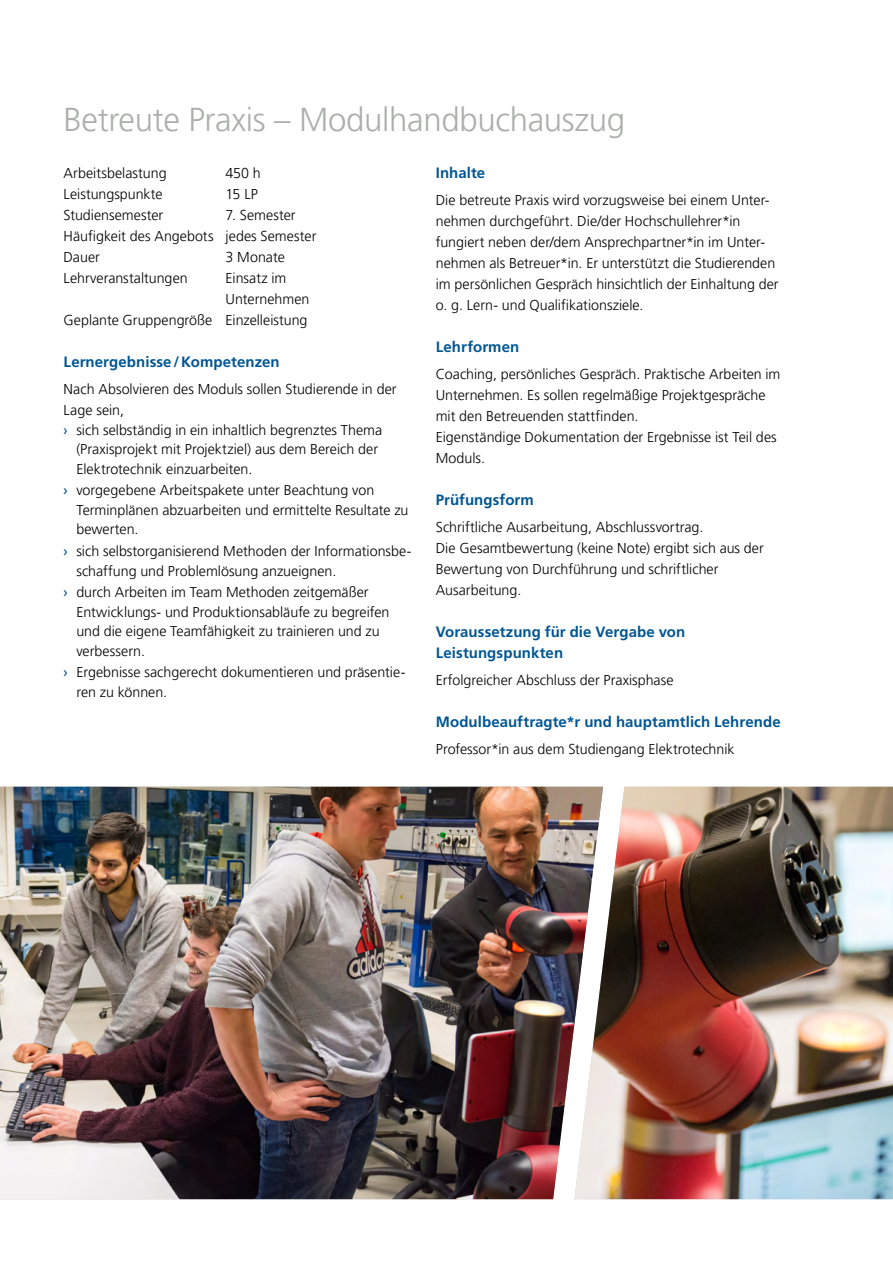
<style>
.page{position:relative;width:893px;height:1263px;background:#fff}
.page>*{position:absolute;margin:0;border:0;box-sizing:border-box;transform-origin:0 0}
.Headline_Innenteil_0{font:300 33px "Frutiger LT Pro";letter-spacing:-.01em;color:#acafac}
.Headline_Innenteil_0-2{font:700 15px/21px "Frutiger LT Std";letter-spacing:.005em;color:#005694}
.Fliesstext{font:300 14.25px/21px "Frutiger LT Pro";color:#000}
.s1{font-family:"Frutiger LT Std";font-weight:400;color:#005694}
</style>
<div class="page">
<img style="left:0;top:787px;width:574px;height:412px">
<img style="left:574px;top:787px;width:319px;height:412px">
<p class="Headline_Innenteil_0" style="left:64px;top:100px;width:563px">Betreute Praxis – Modulhandbuchauszug</p>
<p class="Fliesstext" style="left:64px;top:163px;width:105px">Arbeitsbelastung</p>
<p class="Fliesstext" style="left:226px;top:163px;width:37px">450 h</p>
<p class="Fliesstext" style="left:64px;top:184px;width:101px">Leistungspunkte</p>
<p class="Fliesstext" style="left:226px;top:184px;width:34px">15 LP</p>
<p class="Fliesstext" style="left:64px;top:205px;width:101px">Studiensemester</p>
<p class="Fliesstext" style="left:226px;top:205px;width:71px">7. Semester</p>
<p class="Fliesstext" style="left:64px;top:226px;width:254px">Häufigkeit des Angebots jedes Semester</p>
<p class="Fliesstext" style="left:64px;top:247px;width:38px">Dauer</p>
<p class="Fliesstext" style="left:226px;top:247px;width:61px">3 Monate</p>
<p class="Fliesstext" style="left:64px;top:268px;width:126px">Lehrveranstaltungen</p>
<p class="Fliesstext" style="left:226px;top:268px;width:62px">Einsatz im</p>
<p class="Fliesstext" style="left:226px;top:289px;width:85px">Unternehmen</p>
<p class="Fliesstext" style="left:64px;top:310px;width:245px">Geplante Gruppengröße Einzelleistung</p>
<p class="Headline_Innenteil_0-2" style="left:64px;top:352px;width:218px">Lernergebnisse/Kompetenzen</p>
<p class="Fliesstext" style="left:64px;top:379px;width:334px">Nach Absolvieren des Moduls sollen Studierende in der<br>Lage sein,</p>
<p class="Fliesstext" style="left:76px;top:420px;width:307px;line-height:19.5px;text-indent:-13px"><span class="s1">›</span> sich selbständig in ein inhaltlich begrenztes Thema (Praxisprojekt mit Projektziel) aus dem Bereich der<br>Elektrotechnik einzuarbeiten.</p>
<p class="Fliesstext" style="left:76px;top:481px;width:334px;line-height:19.5px;text-indent:-13px"><span class="s1">›</span> vorgegebene Arbeitspakete unter Beachtung von<br>Terminplänen abzuarbeiten und ermittelte Resultate zu bewerten.</p>
<p class="Fliesstext" style="left:76px;top:541px;width:337px;line-height:19.5px;text-indent:-13px"><span class="s1">›</span> sich selbstorganisierend Methoden der Informationsbe&shy;schaffung und Problemlösung anzueignen.</p>
<p class="Fliesstext" style="left:76px;top:583px;width:315px;line-height:19.5px;text-indent:-13px"><span class="s1">›</span> durch Arbeiten im Team Methoden zeitgemäßer Entwicklungs‐ und Produktionsabläufe zu begreifen und die eigene Teamfähigkeit zu trainieren und zu verbessern.</p>
<p class="Fliesstext" style="left:76px;top:663px;width:331px;line-height:19.5px;text-indent:-13px"><span class="s1">›</span> Ergebnisse sachgerecht dokumentieren und präsentie&shy;ren zu können.</p>
<p class="Headline_Innenteil_0-2" style="left:436px;top:163px;width:51px">Inhalte</p>
<p class="Fliesstext" style="left:436px;top:190px;width:344px">Die betreute Praxis wird vorzugsweise bei einem Unter&shy;nehmen durchgeführt. Die/der Hochschullehrer*in fungiert neben der/dem Ansprechpartner*in im Unter&shy;nehmen als Betreuer*in. Er unterstützt die Studierenden im persönlichen Gespräch hinsichtlich der Einhaltung der o. g. Lern‐ und Qualifikationsziele.</p>
<p class="Headline_Innenteil_0-2" style="left:436px;top:337px;width:85px">Lehrformen</p>
<p class="Fliesstext" style="left:436px;top:364px;width:346px">Coaching, persönliches Gespräch. Praktische Arbeiten im<br>Unternehmen. Es sollen regelmäßige Projektgespräche mit den Betreuenden stattfinden.</p>
<p class="Fliesstext" style="left:436px;top:427px;width:342px">Eigenständige Dokumentation der Ergebnisse ist Teil des<br>Moduls.</p>
<p class="Headline_Innenteil_0-2" style="left:436px;top:490px;width:100px">Prüfungsform</p>
<p class="Fliesstext" style="left:436px;top:517px;width:269px">Schriftliche Ausarbeitung, Abschlussvortrag.</p>
<p class="Fliesstext" style="left:436px;top:538px;width:330px">Die Gesamtbewertung (keine Note) ergibt sich aus der<br>Bewertung von Durchführung und schriftlicher<br>Ausarbeitung.</p>
<p class="Headline_Innenteil_0-2" style="left:436px;top:622px;width:251px">Voraussetzung für die Vergabe von<br>Leistungspunkten</p>
<p class="Fliesstext" style="left:436px;top:670px;width:239px">Erfolgreicher Abschluss der Praxisphase</p>
<p class="Headline_Innenteil_0-2" style="left:436px;top:712px;width:347px">Modulbeauftragte*r und hauptamtlich Lehrende</p>
<p class="Fliesstext" style="left:436px;top:739px;width:300px">Professor*in aus dem Studiengang Elektrotechnik</p>
</div>
